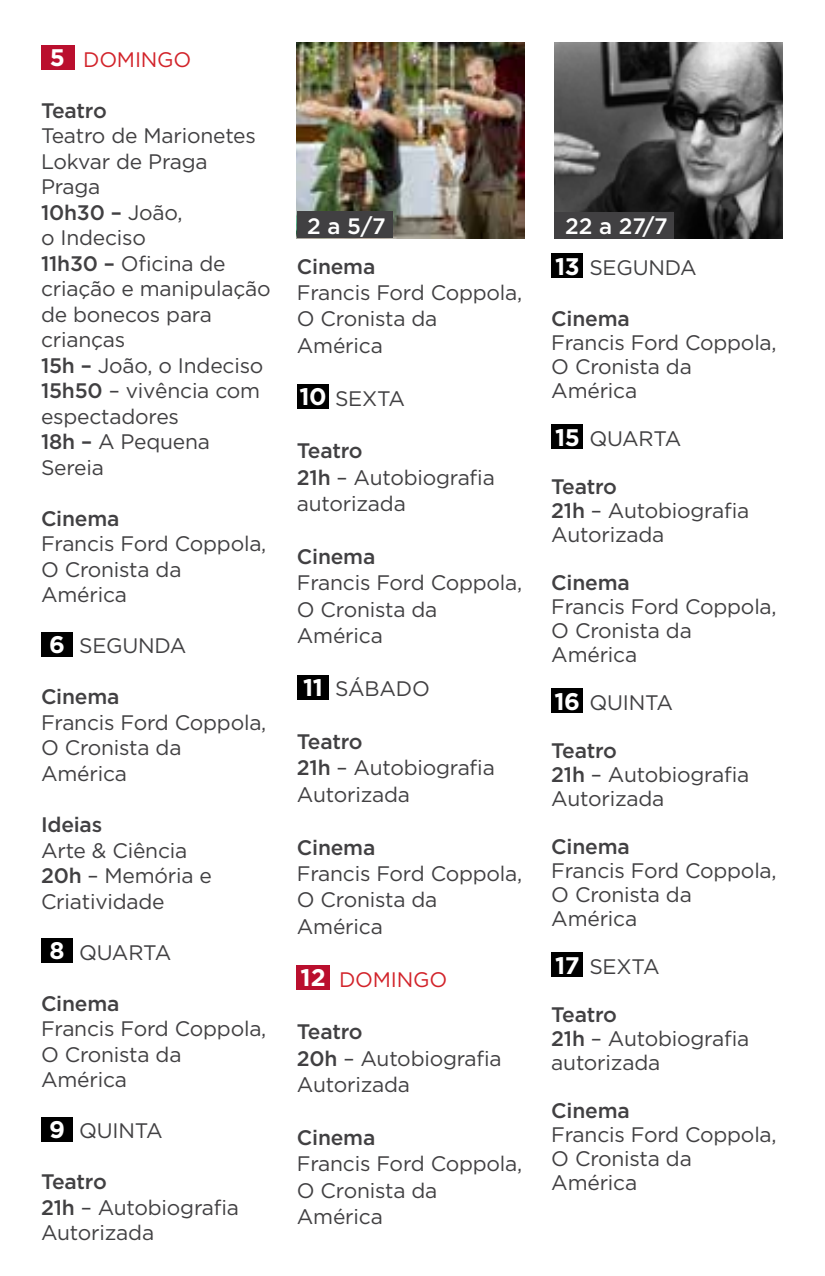
<style>
.page{position:relative;width:825px;height:1276px;background:#fff}
.page>*{position:absolute;margin:0;border:0;box-sizing:border-box;transform-origin:0 0}
.t1{font:500 22.2px "Gotham";color:#fff}
.t2{font:21px/25.5px "Gotham";letter-spacing:-.01em;color:#414042}
.t3{font:500 21px "Gotham";letter-spacing:-.01em;color:#414042}
.t4{font:21px "Gotham";letter-spacing:-.01em;color:#d2232a}
.s1{font-weight:700;font-size:24px;color:#fff}
.s2{font-weight:500}
</style>
<div class="page">
<div style="left:41px;top:45px;width:33px;height:24px;background:#ba0f2e"></div>
<div style="left:41px;top:632px;width:32px;height:24px;background:#000"></div>
<div style="left:41px;top:938px;width:32px;height:24px;background:#000"></div>
<div style="left:41px;top:1117px;width:32px;height:24px;background:#000"></div>
<div style="left:297px;top:384px;width:32px;height:25px;background:#000"></div>
<div style="left:297px;top:675px;width:32px;height:24px;background:#000"></div>
<div style="left:297px;top:965px;width:33px;height:24px;background:#ba0f2e"></div>
<div style="left:551px;top:254px;width:32px;height:24px;background:#000"></div>
<div style="left:551px;top:425px;width:32px;height:24px;background:#000"></div>
<div style="left:551px;top:689px;width:32px;height:24px;background:#000"></div>
<div style="left:551px;top:953px;width:32px;height:24px;background:#000"></div>
<img style="left:297px;top:43px;width:228px;height:195px">
<img style="left:554px;top:43px;width:228px;height:195px">
<div style="left:297px;top:211px;width:95px;height:27px;background:#414042"></div>
<div style="left:554px;top:212px;width:120px;height:26px;background:#414042"></div>
<p class="t4" style="left:50px;top:48px;width:143px"><span class="s1">5</span> DOMINGO</p>
<p class="t3" style="left:41px;top:98px;width:67px">Teatro</p>
<p class="t2" style="left:41px;top:123px;width:231px">Teatro de Marionetes<br>Lokvar de Praga<br>Praga<br><span class="s2">10h30 –</span> João,<br>o Indeciso<br><span class="s2">11h30 –</span> Oficina de criação e manipulação de bonecos para crianças<br><span class="s2">15h –</span> João, o Indeciso<br><span class="s2">15h50</span> – vivência com espectadores<br><span class="s2">18h –</span> A Pequena<br>Sereia</p>
<p class="t3" style="left:41px;top:506px;width:80px">Cinema</p>
<p class="t2" style="left:41px;top:531px;width:227px">Francis Ford Coppola,<br>O Cronista da<br>América</p>
<p class="t2" style="left:49px;top:633px;width:139px"><span class="s1">6</span> SEGUNDA</p>
<p class="t3" style="left:41px;top:685px;width:80px">Cinema</p>
<p class="t2" style="left:41px;top:709px;width:227px">Francis Ford Coppola,<br>O Cronista da<br>América</p>
<p class="t3" style="left:41px;top:812px;width:63px">Ideias</p>
<p class="t2" style="left:41px;top:837px;width:172px">Arte &amp; Ciência<br><span class="s2">20h</span> – Memória e<br>Criatividade</p>
<p class="t2" style="left:50px;top:939px;width:123px"><span class="s1">8</span> QUARTA</p>
<p class="t3" style="left:41px;top:991px;width:80px">Cinema</p>
<p class="t2" style="left:41px;top:1015px;width:227px">Francis Ford Coppola,<br>O Cronista da<br>América</p>
<p class="t2" style="left:49px;top:1117px;width:115px"><span class="s1">9</span> QUINTA</p>
<p class="t2" style="left:41px;top:1168px;width:199px"><span class="s2">Teatro<br>21h</span> – Autobiografia<br>Autorizada</p>
<p class="t1" style="left:307px;top:213px;width:80px">2 a 5/7</p>
<p class="t1" style="left:565px;top:214px;width:104px">22 a 27/7</p>
<p class="t3" style="left:297px;top:254px;width:80px">Cinema</p>
<p class="t2" style="left:297px;top:279px;width:227px;line-height:26.4px">Francis Ford Coppola,<br>O Cronista da<br>América</p>
<p class="t2" style="left:299px;top:385px;width:107px"><span class="s1">10</span> SEXTA</p>
<p class="t2" style="left:297px;top:437px;width:199px;line-height:26.4px"><span class="s2">Teatro<br>21h</span> – Autobiografia autorizada</p>
<p class="t3" style="left:297px;top:545px;width:80px">Cinema</p>
<p class="t2" style="left:297px;top:569px;width:227px;line-height:26.4px">Francis Ford Coppola,<br>O Cronista da<br>América</p>
<p class="t2" style="left:303px;top:675px;width:128px"><span class="s1">11</span> SÁBADO</p>
<p class="t2" style="left:297px;top:728px;width:199px;line-height:26.4px"><span class="s2">Teatro<br>21h</span> – Autobiografia<br>Autorizada</p>
<p class="t3" style="left:297px;top:835px;width:80px">Cinema</p>
<p class="t2" style="left:297px;top:860px;width:227px;line-height:26.4px">Francis Ford Coppola,<br>O Cronista da<br>América</p>
<p class="t4" style="left:301px;top:967px;width:148px"><span class="s1">12</span> DOMINGO</p>
<p class="t2" style="left:297px;top:1018px;width:206px;line-height:26.4px"><span class="s2">Teatro<br>20h</span> – Autobiografia<br>Autorizada</p>
<p class="t3" style="left:297px;top:1125px;width:80px">Cinema</p>
<p class="t2" style="left:297px;top:1150px;width:227px;line-height:26.4px">Francis Ford Coppola,<br>O Cronista da<br>América</p>
<p class="t2" style="left:555px;top:254px;width:143px"><span class="s1">13</span> SEGUNDA</p>
<p class="t3" style="left:551px;top:306px;width:80px">Cinema</p>
<p class="t2" style="left:551px;top:330px;width:227px;line-height:24px">Francis Ford Coppola,<br>O Cronista da<br>América</p>
<p class="t2" style="left:555px;top:425px;width:128px"><span class="s1">15</span> QUARTA</p>
<p class="t2" style="left:551px;top:474px;width:199px;line-height:24px"><span class="s2">Teatro<br>21h</span> – Autobiografia<br>Autorizada</p>
<p class="t3" style="left:551px;top:570px;width:80px">Cinema</p>
<p class="t2" style="left:551px;top:594px;width:227px;line-height:24px">Francis Ford Coppola,<br>O Cronista da<br>América</p>
<p class="t2" style="left:555px;top:689px;width:120px"><span class="s1">16</span> QUINTA</p>
<p class="t2" style="left:551px;top:738px;width:199px;line-height:24px"><span class="s2">Teatro<br>21h</span> – Autobiografia<br>Autorizada</p>
<p class="t3" style="left:551px;top:834px;width:80px">Cinema</p>
<p class="t2" style="left:551px;top:858px;width:227px;line-height:24px">Francis Ford Coppola,<br>O Cronista da<br>América</p>
<p class="t2" style="left:555px;top:953px;width:106px"><span class="s1">17</span> SEXTA</p>
<p class="t2" style="left:551px;top:1002px;width:199px;line-height:24px"><span class="s2">Teatro<br>21h</span> – Autobiografia autorizada</p>
<p class="t3" style="left:551px;top:1098px;width:80px">Cinema</p>
<p class="t2" style="left:551px;top:1122px;width:227px;line-height:24px">Francis Ford Coppola,<br>O Cronista da<br>América</p>
</div>
